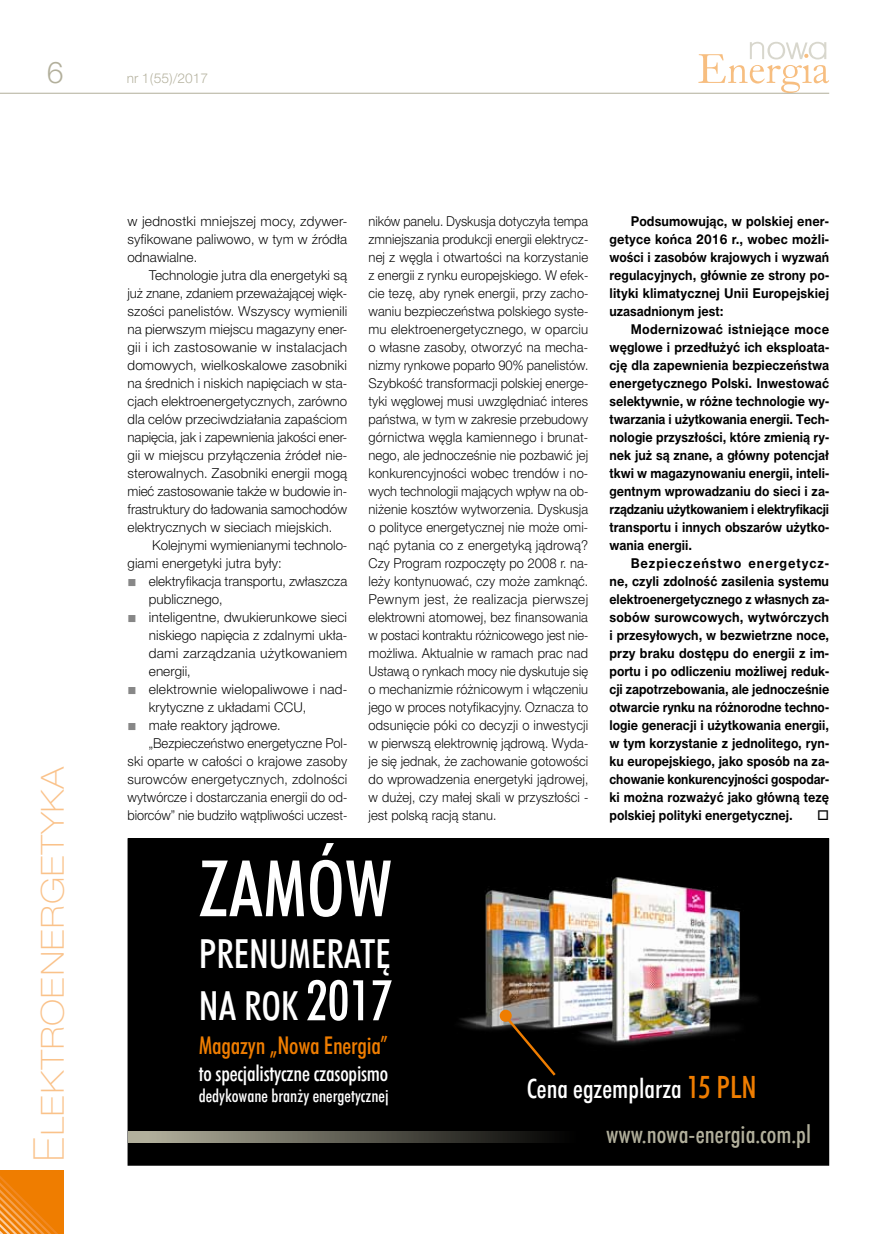
<style>
.page{position:relative;width:893px;height:1234px;background:#fff}
.page>*{position:absolute;margin:0;border:0;box-sizing:border-box;transform-origin:0 0}
.t1{font:78px "Futura Md Cn EU Normal";color:#fff}
.t2{font:42px "Switzer EFN Thin";color:#fac28a}
.t3{font:40.05px/52.1px "Futura Md Cn EU Normal";color:#fff}
.t4{font:30px "Switzer EFN Light";color:#b2af9b}
.t5{font:27px "Futura Md Cn EU Normal";color:#fff}
.t6{font:25.05px "Futura Md Cn EU Normal";color:#b2b09c}
.t7{font:24.45px "Futura Md Cn EU Normal";letter-spacing:-.01em;color:#ef7d00}
.t8{font:21.9px "Futura Md Cn EU Normal";letter-spacing:-.01em;color:#fff}
.t9{font:17.85px "Futura Md Cn EU Normal";color:#fff}
.t10{font:13.5px/18px "Switzer EFN Light";color:#000;text-align:justify;scale:.95 1}
.t11{font:13.5px/18px "Switzer EFN Light";color:#000;text-align:justify}
.t12{font:700 13.5px/18px "Switzer EFN";color:#000;text-align:justify;scale:.93 1}
.t13{font:700 13.5px/18px "Switzer EFN";color:#000;text-align:justify;scale:.91 1}
.t14{font:13.5px "Switzer EFN Light";color:#000;scale:.96 1}
.t15{font:13.5px "Switzer EFN Light";color:#b2af9b}
.s1{font-size:55.95px}
.s2{font-size:30.75px;color:#ef7d00}
</style>
<div class="page">
<hr style="left:0;top:93px;width:829px;height:1px;background:#b2af9b">
<svg style="left:698px;top:42px;width:131px;height:51px"></svg>
<svg style="left:0;top:1170px;width:64px;height:63px;background:#f0840f"></svg>
<div style="left:128px;top:838px;width:701px;height:326px;background:#000"></div>
<svg style="left:128px;top:1131px;width:424px;height:11px;background:#616055"></svg>
<img style="left:460px;top:877px;width:298px;height:168px">
<svg style="left:502px;top:1012px;width:56px;height:64px"></svg>
<div style="left:500px;top:1009px;width:12px;height:12px;background:#ef7d00;border-radius:50%"></div>
<h3 class="t4" style="left:47px;top:55px;width:19px">6</h3>
<p class="t15" style="left:127px;top:70px;width:83px">nr 1(55)/2017</p>
<h2 class="t2" style="left:25px;top:1161px;width:397px;rotate:-90deg">Elektroenergetyka</h2>
<p class="t11" style="left:128px;top:211px;width:221px">w jednostki mniejszej mocy, zdywer&shy;syfikowane paliwowo, w tym w źródła odnawialne.</p>
<p class="t11" style="left:128px;top:265px;width:221px;text-indent:21px">Technologie jutra dla energetyki są już znane, zdaniem przeważającej więk&shy;szości panelistów. Wszyscy wymienili na pierwszym miejscu magazyny ener&shy;gii i ich zastosowanie w instalacjach domowych, wielkoskalowe zasobniki na średnich i niskich napięciach w sta&shy;cjach elektroenergetycznych, zarówno dla celów przeciwdziałania zapaściom napięcia, jak i zapewnienia jakości ener&shy;gii w miejscu przyłączenia źródeł nie&shy;sterowalnych. Zasobniki energii mogą mieć zastosowanie także w budowie in&shy;frastruktury do ładowania samochodów elektrycznych w sieciach miejskich.</p>
<p class="t11" style="left:128px;top:535px;width:221px;text-indent:25px">Kolejnymi wymienianymi technolo&shy;giami energetyki jutra były:</p>
<p class="t11" style="left:149px;top:571px;width:200px">elektryfikacja transportu, zwłaszcza</p>
<p class="t11" style="left:149px;top:589px;width:75px">publicznego,</p>
<p class="t11" style="left:149px;top:607px;width:200px">inteligentne, dwukierunkowe sieci</p>
<p class="t11" style="left:149px;top:625px;width:200px">niskiego napięcia z zdalnymi ukła-</p>
<p class="t11" style="left:149px;top:643px;width:200px">dami zarządzania użytkowaniem</p>
<p class="t11" style="left:149px;top:661px;width:43px">energii,</p>
<p class="t11" style="left:149px;top:679px;width:200px">elektrownie wielopaliwowe i nad-</p>
<p class="t11" style="left:149px;top:697px;width:159px">krytyczne z układami CCU,</p>
<p class="t11" style="left:149px;top:715px;width:133px">małe reaktory jądrowe.</p>
<p class="t14" style="left:149px;top:735px;width:208px">„Bezpieczeństwo energetyczne Pol-</p>
<p class="t11" style="left:128px;top:751px;width:221px">ski oparte w całości o krajowe zasoby</p>
<p class="t11" style="left:128px;top:769px;width:221px">surowców energetycznych, zdolności</p>
<p class="t14" style="left:128px;top:789px;width:230px">wytwórcze i dostarczania energii do od-</p>
<p class="t10" style="left:128px;top:805px;width:233px">biorców” nie budziło wątpliwości uczest-</p>
<p class="t10" style="left:369px;top:211px;width:233px">ników panelu. Dyskusja dotyczyła tempa zmniejszania produkcji energii elektrycz&shy;nej z węgla i otwartości na korzystanie z energii z rynku europejskiego. W efek&shy;cie tezę, aby rynek energii, przy zacho&shy;waniu bezpieczeństwa polskiego syste&shy;mu elektroenergetycznego, w oparciu o własne zasoby, otworzyć na mecha&shy;nizmy rynkowe poparło 90% panelistów.<br>Szybkość transformacji polskiej energe&shy;tyki węglowej musi uwzględniać interes państwa, w tym w zakresie przebudowy górnictwa węgla kamiennego i brunat&shy;nego, ale jednocześnie nie pozbawić jej konkurencyjności wobec trendów i no&shy;wych technologii mających wpływ na ob&shy;niżenie kosztów wytworzenia. Dyskusja o polityce energetycznej nie może omi&shy;nąć pytania co z energetyką jądrową?<br>Czy Program rozpoczęty po 2008 r. na&shy;leży kontynuować, czy może zamknąć.<br>Pewnym jest, że realizacja pierwszej elektrowni atomowej, bez finansowania w postaci kontraktu różnicowego jest nie&shy;możliwa. Aktualnie w ramach prac nad Ustawą o rynkach mocy nie dyskutuje się o mechanizmie różnicowym i włączeniu jego w proces notyfikacyjny. Oznacza to odsunięcie póki co decyzji o inwestycji w pierwszą elektrownię jądrową. Wyda&shy;je się jednak, że zachowanie gotowości do wprowadzenia energetyki jądrowej, w dużej, czy małej skali w przyszłości - jest polską racją stanu.</p>
<p class="t13" style="left:609px;top:212px;width:243px;text-indent:21px">Podsumowując, w polskiej ener&shy;getyce końca 2016 r., wobec możli&shy;wości i zasobów krajowych i wyzwań regulacyjnych, głównie ze strony po&shy;lityki klimatycznej Unii Europejskiej uzasadnionym jest:</p>
<p class="t12" style="left:609px;top:320px;width:238px;text-indent:21px">Modernizować istniejące moce węglowe i przedłużyć ich eksploata&shy;cję dla zapewnienia bezpieczeństwa energetycznego Polski. Inwestować selektywnie, w różne technologie wy&shy;twarzania i użytkowania energii. Tech&shy;nologie przyszłości, które zmienią ry&shy;nek już są znane, a główny potencjał tkwi w magazynowaniu energii, inteli&shy;gentnym wprowadzaniu do sieci i za&shy;rządzaniu użytkowaniem i elektryfikacji transportu i innych obszarów użytko&shy;wania energii.</p>
<p class="t12" style="left:609px;top:554px;width:238px;text-indent:21px">Bezpieczeństwo energetycz&shy;ne, czyli zdolność zasilenia systemu elektroenergetycznego z własnych za&shy;sobów surowcowych, wytwórczych i przesyłowych, w bezwietrzne noce, przy braku dostępu do energii z im&shy;portu i po odliczeniu możliwej reduk&shy;cji zapotrzebowania, ale jednocześnie otwarcie rynku na różnorodne techno&shy;logie generacji i użytkowania energii, w tym korzystanie z jednolitego, ryn&shy;ku europejskiego, jako sposób na za&shy;chowanie konkurencyjności gospodar&shy;ki można rozważyć jako główną tezę polskiej polityki energetycznej.</p>
<h1 class="t1" style="left:199px;top:839px;width:195px">ZAMÓW</h1>
<h3 class="t3" style="left:199px;top:928px;width:195px">PRENUMERATĘ<br>NA ROK <span class="s1">2017</span></h3>
<h3 class="t7" style="left:199px;top:1030px;width:191px">Magazyn „Nowa Energia”</h3>
<h3 class="t8" style="left:199px;top:1059px;width:191px">to specjalistyczne czasopismo</h3>
<h3 class="t9" style="left:199px;top:1084px;width:191px">dedykowane branży energetycznej</h3>
<h3 class="t5" style="left:527px;top:1071px;width:232px">Cena egzemplarza <span class="s2">15 PLN</span></h3>
<h3 class="t6" style="left:606px;top:1118px;width:206px">www.nowa-energia.com.pl</h3>
</div>
